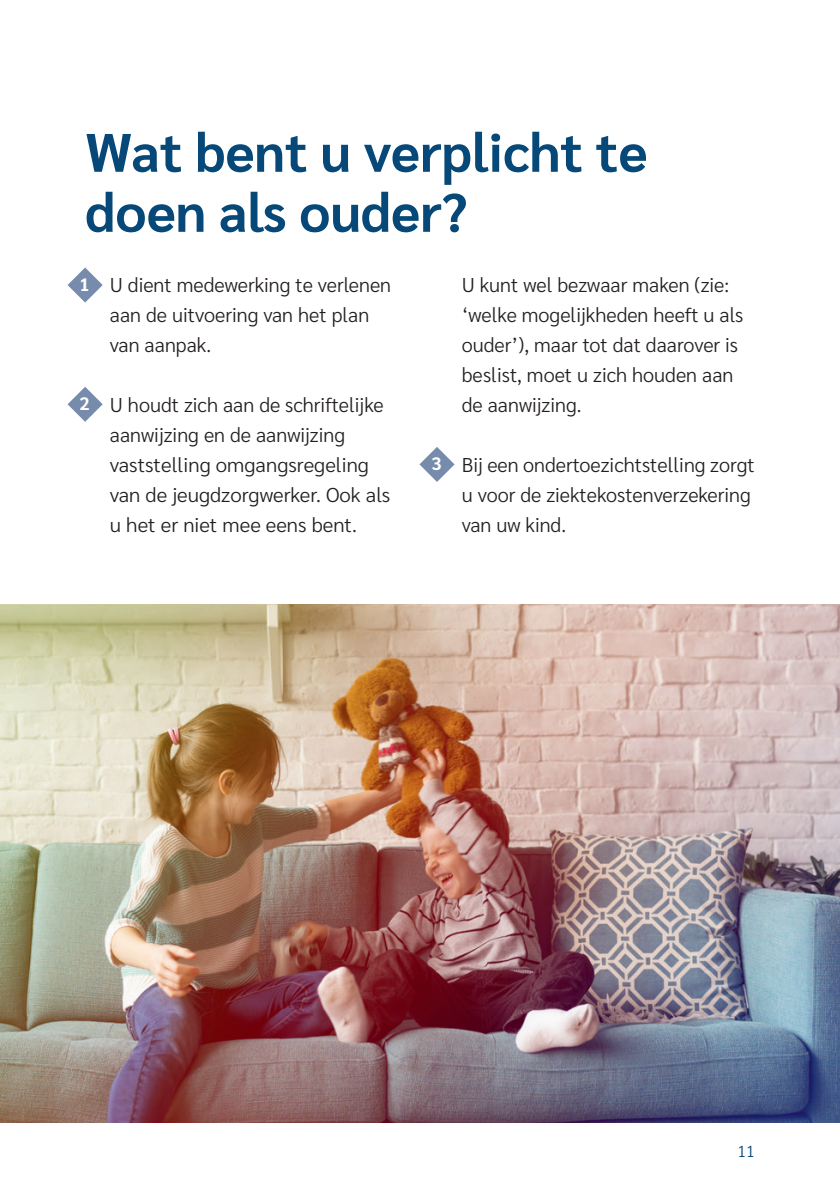
<style>
.page{position:relative;width:840px;height:1191px;background:#fff}
.page>*{position:absolute;margin:0;border:0;box-sizing:border-box;transform-origin:0 0}
.t1{font:700 54px/60px "Sarabun";color:#064978}
.t2{font:300 20px/30px "Sarabun";color:#231f20}
.t3{font:700 18px "Sarabun";color:#fff}
.t4{font:300 16px "Sarabun";color:#064978}
</style>
<div class="page">
<svg style="left:68px;top:267px;width:35px;height:35px"></svg>
<svg style="left:68px;top:387px;width:35px;height:35px"></svg>
<svg style="left:419px;top:447px;width:35px;height:35px"></svg>
<img style="left:0;top:604px;width:839px;height:519px">
<h1 class="t1" style="left:85px;top:123px;width:563px">Wat bent u verplicht te doen als ouder?</h1>
<p class="t3" style="left:79px;top:274px;width:12px">1</p>
<p class="t3" style="left:79px;top:393px;width:12px">2</p>
<p class="t2" style="left:110px;top:270px;width:283px">U dient medewerking te verlenen aan de uitvoering van het plan van aanpak.</p>
<p class="t2" style="left:110px;top:390px;width:282px">U houdt zich aan de schriftelijke aanwijzing en de aanwijzing vaststelling omgangsregeling van de jeugdzorgwerker. Ook als u het er niet mee eens bent.</p>
<p class="t3" style="left:431px;top:453px;width:12px">3</p>
<p class="t2" style="left:461px;top:270px;width:283px">U kunt wel bezwaar maken (zie: ‘welke mogelijkheden heeft u als ouder’), maar tot dat daarover is beslist, moet u zich houden aan de aanwijzing.</p>
<p class="t2" style="left:461px;top:450px;width:294px">Bij een ondertoezichtstelling zorgt u voor de ziektekostenverzekering van uw kind.</p>
<p class="t4" style="left:737px;top:1142px;width:19px">11</p>
</div>
